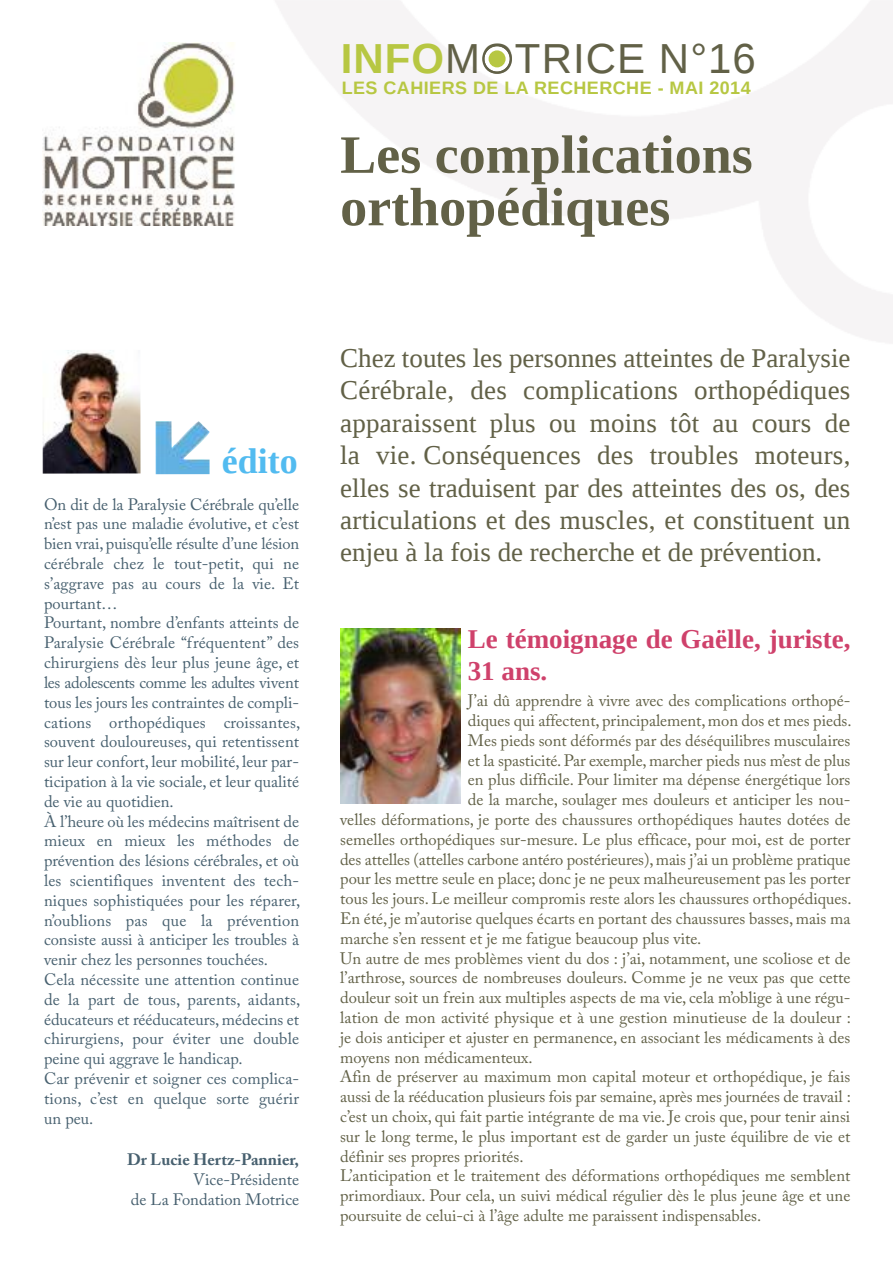
<style>
.page{position:relative;width:893px;height:1263px;background:#fff}
.page>*{position:absolute;margin:0;border:0;box-sizing:border-box;transform-origin:0 0}
.t1{font:700 54px/52.5px "Liberation Serif";color:#626147}
.t2{font:42px "Liberation Sans";letter-spacing:.025em;color:#626147}
.t3{font:700 36px "Liberation Serif";color:#52bbf0}
.t4{font:27px/32.4px "Liberation Serif";color:#626147;text-align:justify}
.t5{font:700 27px/32.4px "Liberation Serif";color:#cf416b}
.t6{font:700 18px "Liberation Sans";letter-spacing:.025em;color:#b7c742}
.t7{font:16.5px "Adobe Caslon Pro";color:#626147}
.t8{font:16.5px/19.8px "Adobe Caslon Pro";color:#47606f}
.t9{font:700 16.5px "Adobe Caslon Pro";color:#47606f}
.s1{font-weight:700;color:#b7c742}
</style>
<div class="page">
<img style="left:43px;top:43px;width:192px;height:183px">
<svg style="left:482px;top:44px;width:30px;height:30px"></svg>
<div style="left:489px;top:50px;width:17px;height:17px;background:#b7c742;border-radius:50%"></div>
<img style="left:156px;top:421px;width:54px;height:53px">
<img style="left:43px;top:350px;width:98px;height:124px">
<img style="left:340px;top:628px;width:120px;height:176px">
<h2 class="t2" style="left:341px;top:35px;width:417px"><span class="s1">INFO</span>MOTRICE N°16</h2>
<p class="t6" style="left:342px;top:78px;width:411px">LES CAHIERS DE LA RECHERCHE - MAI 2014</p>
<h1 class="t1" style="left:340px;top:128px;width:414px">Les complications orthopédiques</h1>
<h3 class="t3" style="left:222px;top:441px;width:78px">édito</h3>
<p class="t8" style="left:44px;top:496px;width:258px">On dit de la Paralysie Cérébrale qu’elle n’est pas une maladie évolutive, et c’est bien vrai, puisqu’elle résulte d’une lésion cérébrale chez le tout-petit, qui ne s’aggrave pas au cours de la vie. Et pourtant…<br>Pourtant, nombre d’enfants atteints de Paralysie Cérébrale “fréquentent” des chirurgiens dès leur plus jeune âge, et les adolescents comme les adultes vivent tous les jours les contraintes de compli&shy;cations orthopédiques croissantes, souvent douloureuses, qui retentissent sur leur confort, leur mobilité, leur par&shy;ticipation à la vie sociale, et leur qualité de vie au quotidien.<br>À l’heure où les médecins maîtrisent de mieux en mieux les méthodes de prévention des lésions cérébrales, et où les scientifiques inventent des tech&shy;niques sophistiquées pour les réparer, n’oublions pas que la prévention consiste aussi à anticiper les troubles à venir chez les personnes touchées.<br>Cela nécessite une attention continue de la part de tous, parents, aidants, éducateurs et rééducateurs, médecins et chirurgiens, pour éviter une double peine qui aggrave le handicap.<br>Car prévenir et soigner ces complica&shy;tions, c’est en quelque sorte guérir un peu.</p>
<p class="t9" style="left:127px;top:1153px;width:174px">Dr Lucie Hertz-Pannier,</p>
<p class="t8" style="left:131px;top:1171px;width:170px;text-align:right">Vice-Présidente<br>de La Fondation Motrice</p>
<p class="t4" style="left:340px;top:342px;width:512px">Chez toutes les personnes atteintes de Paralysie Cérébrale, des complications orthopédiques apparaissent plus ou moins tôt au cours de la vie. Conséquences des troubles moteurs, elles se traduisent par des atteintes des os, des articulations et des muscles, et constituent un enjeu à la fois de recherche et de prévention.</p>
<h3 class="t5" style="left:468px;top:622px;width:384px">Le témoignage de Gaëlle, juriste,<br>31 ans.</h3>
<p class="t7" style="left:468px;top:694px;width:384px">J’ai dû apprendre à vivre avec des complications orthopé-</p>
<p class="t7" style="left:468px;top:714px;width:385px">diques qui affectent, principalement, mon dos et mes pieds.</p>
<p class="t7" style="left:468px;top:734px;width:384px">Mes pieds sont déformés par des déséquilibres musculaires</p>
<p class="t7" style="left:468px;top:754px;width:384px">et la spasticité. Par exemple, marcher pieds nus m’est de plus</p>
<p class="t7" style="left:468px;top:774px;width:384px">en plus difficile. Pour limiter ma dépense énergétique lors</p>
<p class="t7" style="left:468px;top:793px;width:384px">de la marche, soulager mes douleurs et anticiper les nou-</p>
<p class="t7" style="left:340px;top:813px;width:512px">velles déformations, je porte des chaussures orthopédiques hautes dotées de</p>
<p class="t7" style="left:340px;top:833px;width:512px">semelles orthopédiques sur-mesure. Le plus efficace, pour moi, est de porter</p>
<p class="t7" style="left:340px;top:853px;width:512px">des attelles (attelles carbone antéro postérieures), mais j’ai un problème pratique</p>
<p class="t7" style="left:340px;top:873px;width:512px">pour les mettre seule en place; donc je ne peux malheureusement pas les porter</p>
<p class="t7" style="left:340px;top:892px;width:513px">tous les jours. Le meilleur compromis reste alors les chaussures orthopédiques.</p>
<p class="t7" style="left:340px;top:912px;width:512px">En été, je m’autorise quelques écarts en portant des chaussures basses, mais ma</p>
<p class="t7" style="left:340px;top:932px;width:363px">marche s’en ressent et je me fatigue beaucoup plus vite.</p>
<p class="t7" style="left:340px;top:952px;width:512px">Un autre de mes problèmes vient du dos : j’ai, notamment, une scoliose et de</p>
<p class="t7" style="left:340px;top:972px;width:512px">l’arthrose, sources de nombreuses douleurs. Comme je ne veux pas que cette</p>
<p class="t7" style="left:340px;top:991px;width:512px">douleur soit un frein aux multiples aspects de ma vie, cela m’oblige à une régu-</p>
<p class="t7" style="left:340px;top:1011px;width:512px">lation de mon activité physique et à une gestion minutieuse de la douleur :</p>
<p class="t7" style="left:340px;top:1031px;width:512px">je dois anticiper et ajuster en permanence, en associant les médicaments à des</p>
<p class="t7" style="left:340px;top:1051px;width:194px">moyens non médicamenteux.</p>
<p class="t7" style="left:340px;top:1071px;width:512px">Afin de préserver au maximum mon capital moteur et orthopédique, je fais</p>
<p class="t7" style="left:340px;top:1090px;width:512px">aussi de la rééducation plusieurs fois par semaine, après mes journées de travail :</p>
<p class="t7" style="left:340px;top:1110px;width:512px">c’est un choix, qui fait partie intégrante de ma vie. Je crois que, pour tenir ainsi</p>
<p class="t7" style="left:340px;top:1130px;width:512px">sur le long terme, le plus important est de garder un juste équilibre de vie et</p>
<p class="t7" style="left:340px;top:1150px;width:185px">définir ses propres priorités.</p>
<p class="t7" style="left:340px;top:1170px;width:512px">L’anticipation et le traitement des déformations orthopédiques me semblent</p>
<p class="t7" style="left:340px;top:1189px;width:512px">primordiaux. Pour cela, un suivi médical régulier dès le plus jeune âge et une</p>
<p class="t7" style="left:340px;top:1209px;width:423px">poursuite de celui-ci à l’âge adulte me paraissent indispensables.</p>
</div>
